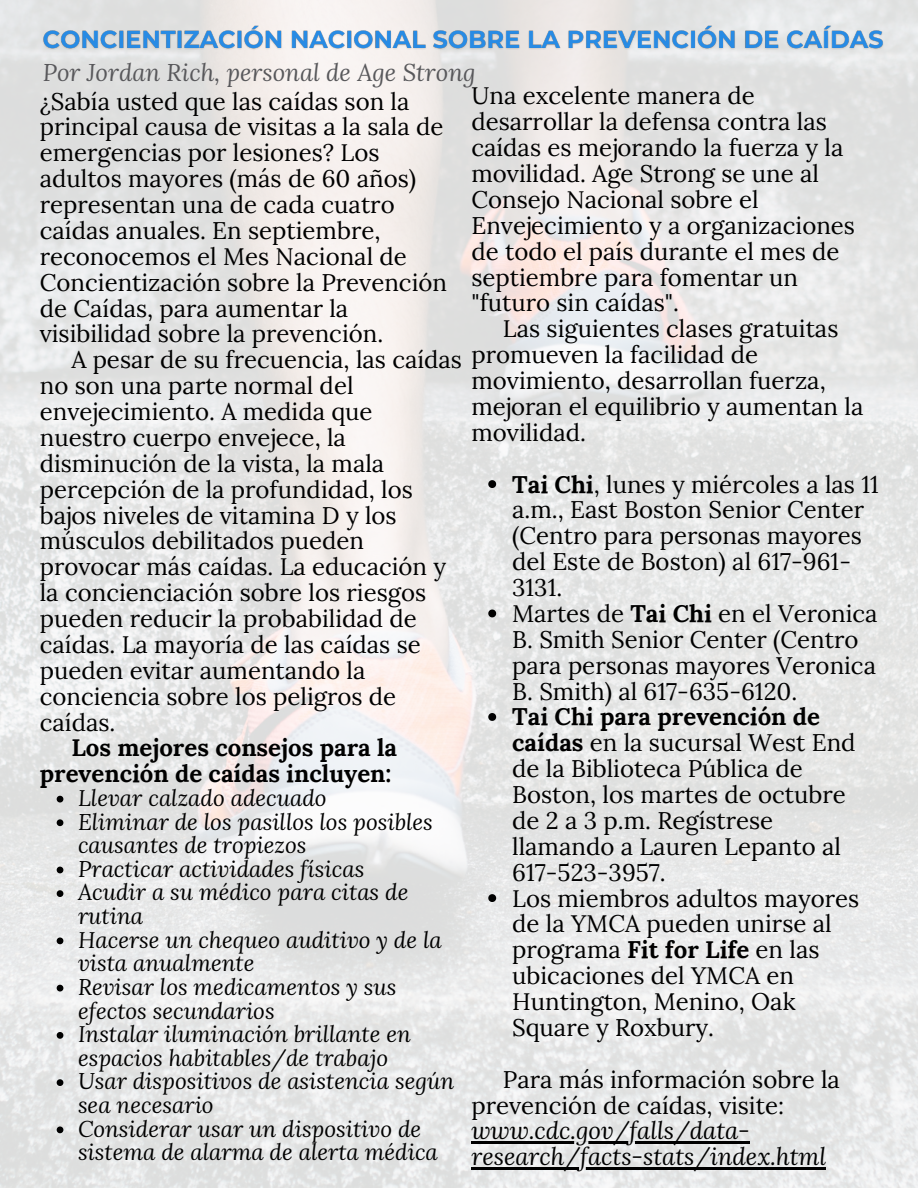
<style>
.page{position:relative;width:918px;height:1188px;background:#fff}
.page>*{position:absolute;margin:0;border:0;box-sizing:border-box;transform-origin:0 0}
.t1{font:24px/25.8px "Lora";color:#000}
.t2{font:italic 24px "Lora";color:#000}
.t3{font:700 24px/25.8px "Lora";color:#000;text-align:right}
.t4{font:italic 24px "Lora";color:#58585b}
.t5{font:italic 22.5px/23.7px "Lora";color:#000}
.s1{font-weight:700}
</style>
<div class="page">
<img style="left:0;top:0;width:918px;height:1188px">
<svg style="left:57px;top:796px;width:6px;height:6px"></svg>
<svg style="left:57px;top:819px;width:6px;height:7px"></svg>
<svg style="left:57px;top:867px;width:6px;height:6px"></svg>
<svg style="left:57px;top:890px;width:6px;height:7px"></svg>
<svg style="left:57px;top:938px;width:6px;height:6px"></svg>
<svg style="left:57px;top:985px;width:6px;height:7px"></svg>
<svg style="left:57px;top:1032px;width:6px;height:7px"></svg>
<svg style="left:57px;top:1079px;width:6px;height:7px"></svg>
<svg style="left:57px;top:1126px;width:6px;height:7px"></svg>
<img style="left:39px;top:21px;width:849px;height:33px">
<svg style="left:488px;top:480px;width:8px;height:8px"></svg>
<svg style="left:488px;top:610px;width:8px;height:7px"></svg>
<svg style="left:488px;top:713px;width:8px;height:8px"></svg>
<svg style="left:488px;top:894px;width:8px;height:8px"></svg>
<hr style="left:471px;top:1142px;width:279px;height:2px;background:#000">
<hr style="left:471px;top:1168px;width:355px;height:2px;background:#000">
<p class="t4" style="left:43px;top:57px;width:434px">Por Jordan Rich, personal de Age Strong</p>
<p class="t1" style="left:471px;top:83px;width:385px">Una excelente manera de desarrollar la defensa contra las caídas es mejorando la fuerza y la movilidad. Age Strong se une al<br>Consejo Nacional sobre el<br>Envejecimiento y a organizaciones de todo el país durante el mes de septiembre para fomentar un "futuro sin caídas".</p>
<p class="t1" style="left:471px;top:316px;width:393px;text-indent:32px">Las siguientes clases gratuitas promueven la facilidad de movimiento, desarrollan fuerza, mejoran el equilibrio y aumentan la movilidad.</p>
<p class="t1" style="left:512px;top:471px;width:368px"><span class="s1">Tai Chi</span>, lunes y miércoles a las 11 a.m., East Boston Senior Center (Centro para personas mayores del Este de Boston) al 617-961-<br>3131.</p>
<p class="t1" style="left:512px;top:600px;width:367px">Martes de <span class="s1">Tai Chi</span> en el Veronica<br>B. Smith Senior Center (Centro para personas mayores Veronica<br>B. Smith) al 617-635-6120.</p>
<p class="t1" style="left:512px;top:704px;width:345px"><span class="s1">Tai Chi para prevención de caídas</span> en la sucursal West End de la Biblioteca Pública de<br>Boston, los martes de octubre de 2 a 3 p.m. Regístrese llamando a Lauren Lepanto al<br>617-523-3957.</p>
<p class="t1" style="left:512px;top:885px;width:349px">Los miembros adultos mayores de la YMCA pueden unirse al programa <span class="s1">Fit for Life</span> en las ubicaciones del YMCA en<br>Huntington, Menino, Oak<br>Square y Roxbury.</p>
<p class="t1" style="left:471px;top:1066px;width:370px;text-indent:32px">Para más información sobre la prevención de caídas, visite:</p>
<p class="t2" style="left:471px;top:1115px;width:280px">www.cdc.gov/falls/data-</p>
<p class="t2" style="left:471px;top:1140px;width:356px">research/facts-stats/index.html</p>
<p class="t1" style="left:40px;top:88px;width:409px">¿Sabía usted que las caídas son la principal causa de visitas a la sala de emergencias por lesiones? Los adultos mayores (más de 60 años) representan una de cada cuatro caídas anuales. En septiembre, reconocemos el Mes Nacional de<br>Concientización sobre la Prevención de Caídas, para aumentar la visibilidad sobre la prevención.</p>
<p class="t1" style="left:40px;top:347px;width:424px;text-indent:32px">A pesar de su frecuencia, las caídas no son una parte normal del envejecimiento. A medida que nuestro cuerpo envejece, la disminución de la vista, la mala percepción de la profundidad, los bajos niveles de vitamina D y los músculos debilitados pueden provocar más caídas. La educación y la concienciación sobre los riesgos pueden reducir la probabilidad de caídas. La mayoría de las caídas se pueden evitar aumentando la conciencia sobre los peligros de caídas.</p>
<p class="t3" style="left:40px;top:735px;width:359px">Los mejores consejos para la prevención de caídas incluyen:</p>
<p class="t5" style="left:78px;top:785px;width:250px">Llevar calzado adecuado</p>
<p class="t5" style="left:78px;top:809px;width:356px">Eliminar de los pasillos los posibles causantes de tropiezos</p>
<p class="t5" style="left:78px;top:856px;width:288px">Practicar actividades físicas</p>
<p class="t5" style="left:78px;top:880px;width:332px">Acudir a su médico para citas de rutina</p>
<p class="t5" style="left:78px;top:927px;width:365px">Hacerse un chequeo auditivo y de la vista anualmente</p>
<p class="t5" style="left:78px;top:974px;width:320px">Revisar los medicamentos y sus efectos secundarios</p>
<p class="t5" style="left:78px;top:1022px;width:334px">Instalar iluminación brillante en espacios habitables/de trabajo</p>
<p class="t5" style="left:78px;top:1069px;width:378px">Usar dispositivos de asistencia según sea necesario</p>
<p class="t5" style="left:78px;top:1116px;width:361px">Considerar usar un dispositivo de sistema de alarma de alerta médica</p>
</div>
